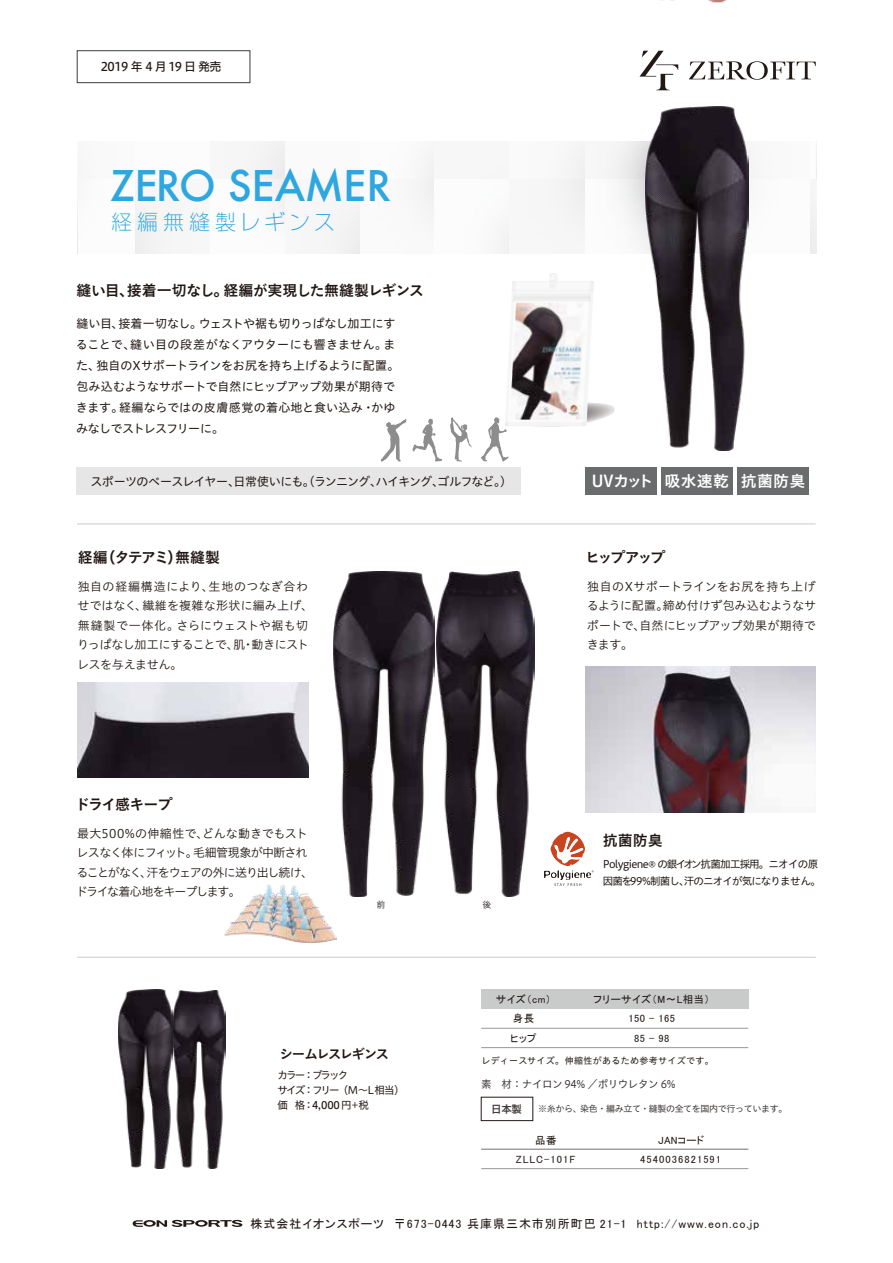
<style>
.page{position:relative;width:893px;height:1263px;background:#fff}
.page>*{position:absolute;margin:0;border:0;box-sizing:border-box;transform-origin:0 0}
.t1{font:500 41.1px "Futura";letter-spacing:-.02em;color:#2ea7e0}
.t2{font:300 expanded 21px "Shin Go Pro";letter-spacing:.22em;color:#2ea7e0}
.t3{font:15.9px "Koburina Go Std N W6";letter-spacing:.02em;color:#fff}
.t4{font:15px "Koburina Go Std W6";letter-spacing:-.03em;color:#221815}
.t5{font:15px "Koburina Go Std W6";letter-spacing:-.05em;color:#221815}
.t6{font:15px "Koburina Go Std W6";letter-spacing:-.075em;color:#221815}
.t7{font:13.5px "Koburina Go Std W6";letter-spacing:-.105em;color:#221815}
.t8{font:12px/21px "Hiragino UD Sans Std N W4";letter-spacing:-.02em;color:#221815}
.t9{font:12px/19.5px "Hiragino UD Sans Std N W3";letter-spacing:.005em;color:#221815}
.t10{font:12px/19.5px "Hiragino UD Sans Std N W3";letter-spacing:-.06em;color:#221815}
.t11{font:12px/19.5px "Hiragino UD Sans Std N W3";letter-spacing:-.025em;color:#221815;text-align:justify}
.t12{font:12px "MS P Gothic";letter-spacing:.08em;color:#221815}
.t13{font:12px "Hiragino UD Sans Std N W4";letter-spacing:-.065em;color:#221815}
.t14{font:12px "Hiragino UD Sans Std W5";letter-spacing:-.04em;color:#221815}
.t15{font:10.5px/16.5px "Hiragino UD Sans Std W4";letter-spacing:-.085em;color:#221815}
.t16{font:10.5px/19.5px "MS P Gothic";letter-spacing:.04em;color:#221815;text-align:center}
.t17{font:10.5px/15px "Hiragino UD Sans Std W4";letter-spacing:-.18em;color:#221815}
.t18{font:10.5px/19.5px "MS P Gothic";letter-spacing:.1em;color:#221815;text-align:center}
.t19{font:10.5px "Hiragino UD Sans Std W4";letter-spacing:-.04em;color:#3f3b3a}
.t20{font:10.5px "Hiragino UD Sans Std W6";color:#3f3b3a}
.t21{font:9px "Hiragino UD Sans Std W4";letter-spacing:-.04em;color:#3f3b3a}
.t22{font:9px "Hiragino UD Sans Std W4";letter-spacing:.04em;color:#221815}
.t23{font:9px "Koburina Go Std N W3";color:#221815}
.s1{font-family:"Hiragino UD Sans Std W5"}
</style>
<div class="page">
<img style="left:78px;top:682px;width:230px;height:95px">
<div style="left:78px;top:141px;width:662px;height:112px;background:#f8f8f8"></div>
<svg style="left:639px;top:51px;width:39px;height:39px"></svg>
<svg style="left:689px;top:61px;width:127px;height:19px"></svg>
<svg style="left:133px;top:1220px;width:109px;height:7px"></svg>
<hr style="left:77px;top:957px;width:739px;height:1px;background:#c9caca">
<div style="left:77px;top:50px;width:173px;height:33px;border:1px solid #3f3b3a"></div>
<hr style="left:77px;top:524px;width:739px;height:1px;background:#c9caca">
<div style="left:737px;top:467px;width:72px;height:28px;background:#6a6b6c"></div>
<div style="left:661px;top:467px;width:72px;height:28px;background:#6a6b6c"></div>
<div style="left:585px;top:467px;width:72px;height:28px;background:#6a6b6c"></div>
<div style="left:77px;top:467px;width:444px;height:28px;background:#e6e6e6"></div>
<img style="left:585px;top:666px;width:231px;height:146px">
<img style="left:224px;top:884px;width:112px;height:59px">
<svg style="left:544px;top:832px;width:50px;height:54px"></svg>
<div style="left:481px;top:1097px;width:52px;height:24px;border:1px solid #221815"></div>
<div style="left:481px;top:989px;width:267px;height:20px;background:#c9caca"></div>
<hr style="left:481px;top:1047px;width:267px;height:1px;background:#999899">
<hr style="left:481px;top:1028px;width:267px;height:1px;background:#999899">
<img style="left:119px;top:989px;width:107px;height:179px">
<img style="left:645px;top:107px;width:103px;height:344px">
<img style="left:660px;top:0;width:67px;height:3px">
<img style="left:510px;top:302px;width:78px;height:100px">
<svg style="left:381px;top:419px;width:25px;height:42px"></svg>
<svg style="left:412px;top:419px;width:30px;height:42px"></svg>
<svg style="left:481px;top:402px;width:134px;height:59px"></svg>
<svg style="left:450px;top:417px;width:22px;height:44px"></svg>
<img style="left:436px;top:571px;width:98px;height:326px">
<img style="left:334px;top:571px;width:100px;height:326px">
<hr style="left:481px;top:1168px;width:267px;height:1px;background:#999899">
<hr style="left:481px;top:1149px;width:267px;height:1px;background:#999899">
<p class="t14" style="left:101px;top:58px;width:122px">2019 年 4 月19 日 発売</p>
<h1 class="t1" style="left:109px;top:157px;width:283px">ZERO SEAMER</h1>
<h2 class="t2" style="left:111px;top:205px;width:225px">経編無縫製レギンス</h2>
<p class="t4" style="left:77px;top:279px;width:349px">縫い目、接着一切なし。経編が実現した無縫製レギンス</p>
<p class="t8" style="left:76px;top:312px;width:325px">縫い目、接着一切なし。ウェストや裾も切りっぱなし加工にすることで、縫い目の段差がなくアウターにも響きません。また、独自のXサポートラインをお尻を持ち上げるように配置。包み込むようなサポートで自然にヒップアップ効果が期待できます。経編ならではの皮膚感覚の着心地と食い込み・かゆみなしでストレスフリーに。</p>
<p class="t13" style="left:91px;top:473px;width:423px">スポーツのベースレイヤー、日常使いにも。（ランニング、ハイキング、ゴルフなど。）</p>
<p class="t5" style="left:78px;top:546px;width:144px">経編（タテアミ）無縫製</p>
<p class="t9" style="left:77px;top:576px;width:238px">独自の経編構造により、生地のつなぎ合わせではなく、繊維を複雑な形状に編み上げ、無縫製で一体化。さらにウェストや裾も切りっぱなし加工にすることで、肌・動きにストレスを与えません。</p>
<p class="t6" style="left:75px;top:793px;width:99px">ドライ感キープ</p>
<p class="t10" style="left:76px;top:823px;width:239px">最大500%の伸縮性で、どんな動きでもストレスなく体にフィット。毛細管現象が中断されることがなく、汗をウェアの外に送り出し続け、ドライな着心地をキープします。</p>
<p class="t23" style="left:377px;top:897px;width:10px">前</p>
<p class="t23" style="left:482px;top:897px;width:10px">後</p>
<h3 class="t3" style="left:592px;top:469px;width:215px">UVカット 吸水速乾 抗菌防臭</h3>
<p class="t5" style="left:585px;top:546px;width:82px">ヒップアップ</p>
<p class="t11" style="left:587px;top:576px;width:231px">独自のXサポートラインをお尻を持ち上げるように配置。締め付けず包み込むようなサポートで、自然にヒップアップ効果が期待できます。</p>
<p class="t5" style="left:603px;top:828px;width:61px">抗菌防臭</p>
<p class="t15" style="left:603px;top:855px;width:219px">Polygiene® の銀イオン抗菌加工採用。ニオイの原因菌を99%制菌し、汗のニオイが気になりません。</p>
<p class="t7" style="left:279px;top:1043px;width:111px">シームレスレギンス</p>
<p class="t17" style="left:278px;top:1066px;width:129px">カラー：ブラック<br>サイズ：フリー（M～L相当）価　格：<span class="s1">4, 000</span> 円＋税</p>
<p class="t16" style="left:496px;top:989px;width:57px">サイズ（cm）</p>
<p class="t16" style="left:593px;top:989px;width:118px">フリーサイズ（M〜L相当）<br>150 - 165<br>85 - 98</p>
<p class="t16" style="left:511px;top:1008px;width:27px;text-align:left">身長ヒップ</p>
<p class="t22" style="left:482px;top:1054px;width:234px">レディースサイズ。伸縮性があるため参考サイズです。</p>
<p class="t19" style="left:481px;top:1076px;width:196px">素　材：ナイロン 94% ／ポリウレタン 6%</p>
<p class="t20" style="left:491px;top:1101px;width:32px">日本製</p>
<p class="t21" style="left:538px;top:1102px;width:251px">※糸から、染色・編み立て・縫製の全てを国内で行っています。</p>
<p class="t18" style="left:516px;top:1130px;width:61px">品番<br>ZLLC-101F</p>
<p class="t18" style="left:640px;top:1130px;width:82px">JANコード<br>4540036821591</p>
<p class="t12" style="left:250px;top:1217px;width:510px">株式会社イオンスポーツ 〒673-0443 兵庫県三木市別所町巴 21-1 http://www.eon.co.jp</p>
</div>
